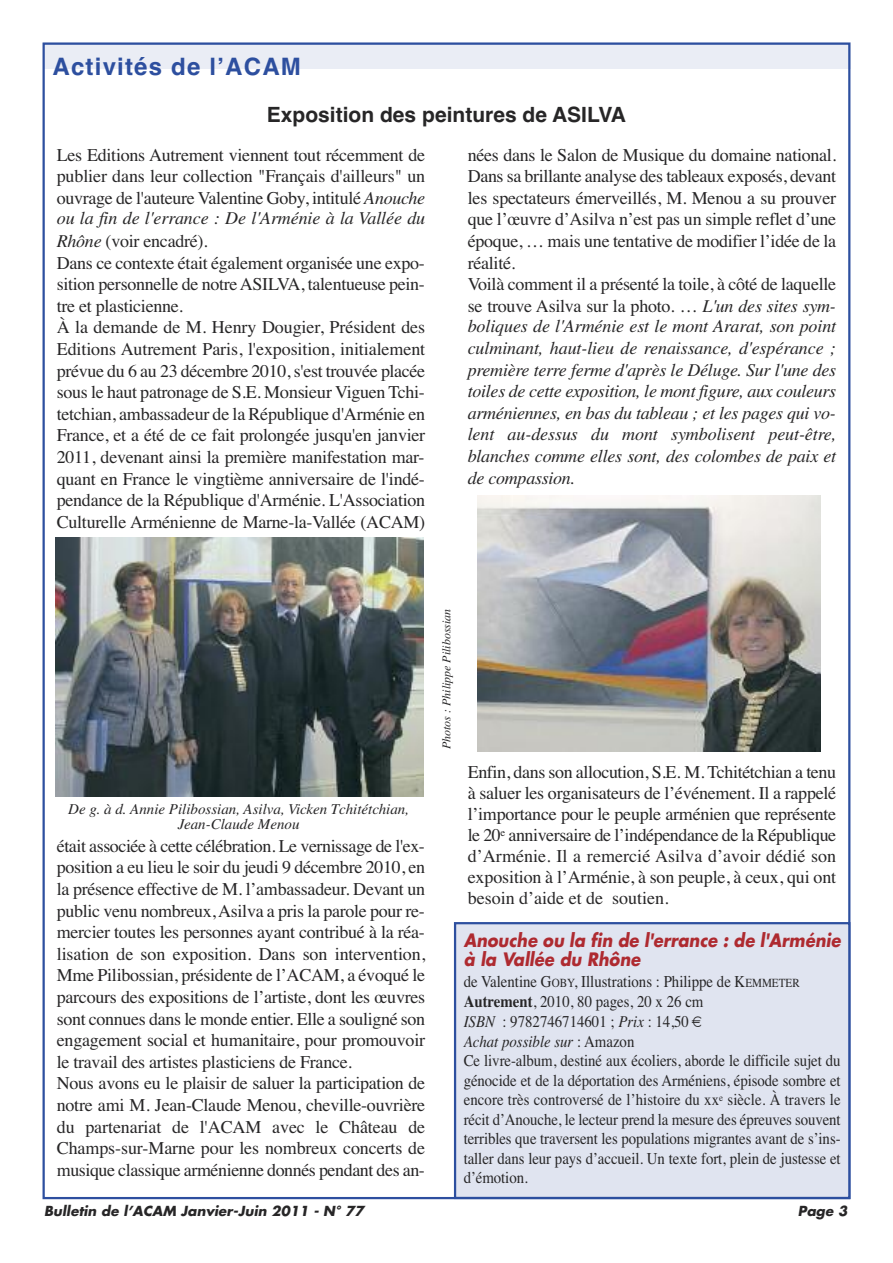
<style>
.page{position:relative;width:893px;height:1263px;background:#fff}
.page>*{position:absolute;margin:0;border:0;box-sizing:border-box;transform-origin:0 0}
.t1{font:24px "Helvetica Bold TT";letter-spacing:.05em;color:#2d4f9f}
.t2{font:21px "Helvetica Bold TT";color:#272627}
.t3{font:18px/21.6px "Times";letter-spacing:-.015em;color:#272627;text-align:justify}
.t4{font:italic 18px/21.6px "Times";letter-spacing:-.015em;color:#272627}
.t5{font:italic 700 18px/19.5px "Futura";letter-spacing:.005em;color:#ae2a30;scale:.9 1}
.t6{font:16.5px/19.5px "Times";color:#272627;scale:.9 1}
.t7{font:16.5px "Times Italic TT";color:#272627;scale:.9 1}
.t8{font:italic 15px/15px "Times";color:#272627;text-align:center}
.t9{font:italic 700 13.5px "Futura";letter-spacing:.005em;color:#272627}
.t10{font:italic 12px "Times";color:#272627}
.s1{font-style:italic}
.s2{font-family:"TITUS Cyberbit Basic"}
.s3{font-style:normal}
.s4{font-size:12.3px}
.s5{font-family:"Times Bold TT"}
.s6{font-family:"Times Italic TT"}
.s7{font-family:"Times"}
</style>
<div class="page">
<div style="left:43px;top:43px;width:807px;height:26px;background:#eaedf5"></div>
<img style="left:56px;top:538px;width:368px;height:258px">
<img style="left:478px;top:495px;width:343px;height:256px">
<div style="left:456px;top:924px;width:392px;height:273px;background:#e0e4f0"></div>
<div style="left:454px;top:922px;width:396px;height:277px;border:2px solid #2d4f9f"></div>
<h1 class="t1" style="left:53px;top:53px;width:250px">Activités de lʼACAM</h1>
<p class="t2" style="left:267px;top:103px;width:361px">Exposition des peintures de ASILVA</p>
<p class="t3" style="left:57px;top:144px;width:370px">Les Editions Autrement viennent tout récemment de publier dans leur collection "Français d'ailleurs" un ouvrage de l'auteure Valentine Goby, intitulé <span class="s1">Anouche ou la fin de l'errance : De l'Arménie à la Vallée du</span></p>
<p class="t3" style="left:57px;top:230px;width:370px;text-align:left"><span class="s1">Rhône</span> (voir encadré).<br>Dans ce contexte était également organisée une expo&shy;sition personnelle de notreASILVA, talentueuse pein&shy;tre et plasticienne.<br>À la demande de M. Henry Dougier, Président des Editions Autrement Paris, l'exposition, initialement prévue du 6 au 23 décembre 2010, s'est trouvée placée sous le haut patronage de S.E. M<span class="s2">onsieur</span> Viguen Tchi&shy;tetchian, ambassadeur de la République d'Arménie en France, et a été de ce fait prolongée jusqu'en janvier 2011, devenant ainsi la première manifestation mar&shy;quant en France le vingtième anniversaire de l'indé&shy;pendance de la République d'Arménie. L'Association Culturelle Arménienne de Marne-la-Vallée (ACAM)</p>
<p class="t4" style="left:468px;top:146px;width:370px"><span class="s3">nées dans le Salon de Musique du domaine national.<br>Dans sa brillante analyse des tableaux exposés, devant les spectateurs émerveillés, M. Menou a su prouver que l’œuvre d’Asilva n’est pas un simple reflet d’une époque, … mais une tentative de modifier l’idée de la réalité.<br>Voilà comment il a présenté la toile, à côté de laquelle se trouve Asilva sur la photo. …</span> L'un des sites sym&shy;boliques de l'Arménie est le mont Ararat, son point culminant, haut-lieu de renaissance, d'espérance ; première terre ferme d'après le Déluge. Sur l'une des toiles de cette exposition, le mont figure, aux couleurs arméniennes, en bas du tableau ; et les pages qui vo&shy;lent au-dessus du mont symbolisent peut-être, blanches comme elles sont, des colombes de paix et de compassion.</p>
<p class="t8" style="left:68px;top:803px;width:343px">De g. à d. Annie Pilibossian, Asilva, Vicken Tchitétchian,<br>Jean-Claude Menou</p>
<p class="t3" style="left:57px;top:835px;width:370px;text-align:left">était associée à cette célébration. Le vernissage de l'ex&shy;position a eu lieu le soir du jeudi 9 décembre 2010, en la présence effective de M. l’ambassadeur. Devant un public venu nombreux,Asilva a pris la parole pour re&shy;mercier toutes les personnes ayant contribué à la réa&shy;lisation de son exposition. Dans son intervention, Mme Pilibossian, présidente de l’ACAM, a évoqué le parcours des expositions de l’artiste, dont les œuvres sont connues dans le monde entier. Elle a souligné son engagement social et huma<span class="s2">ni</span>taire, pour promouvoir le travail des artistes plasticiens de France.<br>Nous avons eu le plaisir de saluer la participation de notre ami M. Jean-Claude Menou, cheville-ouvrière du partenariat de l'ACAM avec le Château de Champs-sur-Marne pour les nombreux concerts de musique classique arménienne donnés pendant des an-</p>
<p class="t10" style="left:442px;top:749px;width:142px;rotate:-90deg">Photos : Philippe Pilibossian</p>
<p class="t3" style="left:468px;top:761px;width:370px;line-height:21px">Enfin, dans son allocution, S.E. M. Tchitétchian a tenu à saluer les organisateurs de l’événement. Il a rappelé l’importance pour le peuple arménien que représente le 20<sup>e</sup> anniversaire de l’indépendance de la République d’Arménie. Il a remercié Asilva d’avoir dédié son exposition à l’Arménie, à son peuple, à ceux, qui ont besoin d’aide et de soutien.</p>
<p class="t5" style="left:464px;top:932px;width:420px">Anouche ou la fin de l'errance : de l'Arménie à la Vallée du Rhône</p>
<p class="t6" style="left:464px;top:971px;width:375px">de Valentine G<span class="s4">OBY</span>, Illustrations : Philippe de K<span class="s4">EMMETER<br></span><span class="s5">Autrement</span>, 2010, 80 pages, 20 x 26 cm<br><span class="s6">ISBN</span> : 9782746714601 ; <span class="s6">Prix</span> : 14,50 €</p>
<p class="t7" style="left:464px;top:1031px;width:191px">Achat possible sur <span class="s7">: Amazon</span></p>
<p class="t6" style="left:464px;top:1050px;width:420px;text-align:justify">Ce livre-album, destiné aux écoliers, aborde le difficile sujet du génocide et de la déportation des Arméniens, épisode sombre et encore très controversé de l’histoire du xx<sup>e</sup> siècle. À travers le récit d’Anouche, le lecteur prend la mesure des épreuves souvent terribles que traversent les populations migrantes avant de s’ins&shy;taller dans leur pays d’accueil. Un texte fort, plein de justesse et d’émotion.</p>
<p class="t9" style="left:44px;top:1205px;width:321px">Bulletin de l’ACAM Janvier-Juin 2011 - N° 77</p>
<p class="t9" style="left:798px;top:1205px;width:51px">Page 3</p>
</div>
